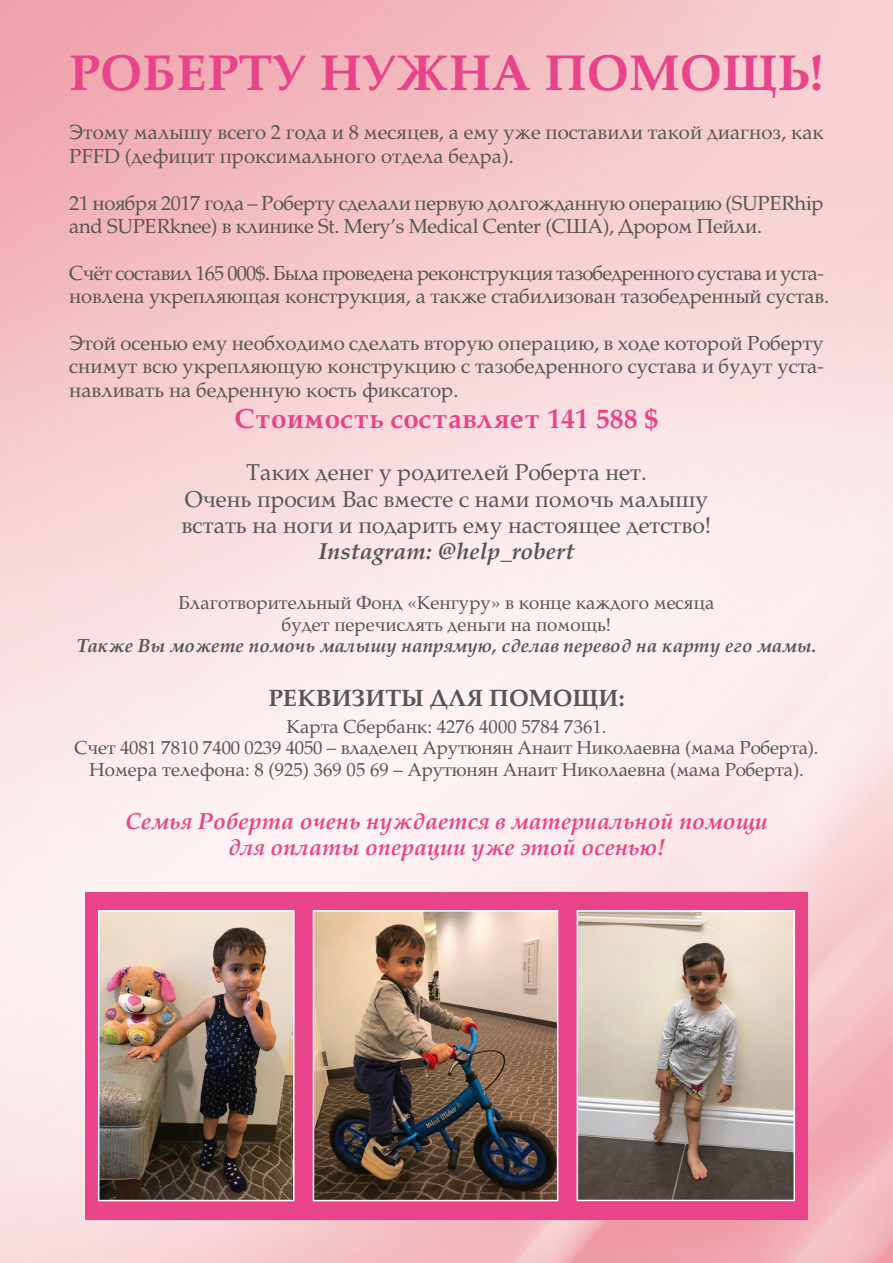
<style>
.page{position:relative;width:893px;height:1263px;background:#fff}
.page>*{position:absolute;margin:0;border:0;box-sizing:border-box;transform-origin:0 0}
.t1{font:700 48px "Palladium";color:#e94389}
.t2{font:700 26.4px "Palladium";color:#e94389}
.t3{font:700 22.5px "Palladium";color:#565655}
.t4{font:21.9px/26.4px "Palladium";color:#565655;text-align:center}
.t5{font:italic 700 21.9px/26.4px "Palladium";color:#e94389;text-align:center}
.t6{font:italic 700 21.9px "Palladium";color:#565655}
.t7{font:19.5px/23.4px "Palladium";letter-spacing:-.01em;color:#565655}
.t8{font:18px/21.6px "Palladium";color:#565655;text-align:center}
.t9{font:italic 700 18px "Palladium";color:#565655}
</style>
<div class="page">
<img style="left:0;top:0;width:893px;height:1263px">
<div style="left:85px;top:892px;width:723px;height:327px;background:#e94389"></div>
<img style="left:101px;top:913px;width:191px;height:285px">
<img style="left:316px;top:913px;width:239px;height:285px">
<img style="left:580px;top:913px;width:212px;height:285px">
<div style="left:98px;top:910px;width:197px;height:291px;border:2px solid #fff"></div>
<div style="left:313px;top:910px;width:245px;height:291px;border:2px solid #fff"></div>
<div style="left:577px;top:910px;width:218px;height:291px;border:2px solid #fff"></div>
<h1 class="t1" style="left:69px;top:42px;width:756px">РОБЕРТУ НУЖНА ПОМОЩЬ!</h1>
<p class="t7" style="left:69px;top:121px;width:756px">Этому малышу всего 2 года и 8 месяцев, а ему уже поставили такой диагноз, как<br>PFFD (дефицит проксимального отдела бедра).</p>
<p class="t7" style="left:69px;top:191px;width:756px">21 ноября 2017 года – Роберту сделали первую долгожданную операцию (SUPERhip and SUPERknee) в клинике St. Mery’s Medical Center (США), Дрором Пейли.</p>
<p class="t7" style="left:69px;top:261px;width:761px">Счёт составил 165 000$. Была проведена реконструкция тазобедренного сустава и уста&shy;новлена укрепляющая конструкция, а также стабилизован тазобедренный сустав.</p>
<p class="t7" style="left:69px;top:331px;width:756px;text-align:justify">Этой осенью ему необходимо сделать вторую операцию, в ходе которой Роберту снимут всю укрепляющую конструкцию с тазобедренного сустава и будут уста&shy;навливать на бедренную кость фиксатор.</p>
<h2 class="t2" style="left:234px;top:401px;width:425px">Стоимость составляет 141 588 $</h2>
<p class="t4" style="left:182px;top:459px;width:531px">Таких денег у родителей Роберта нет.<br>Очень просим Вас вместе с нами помочь малышу встать на ноги и подарить ему настоящее детство!</p>
<p class="t6" style="left:319px;top:539px;width:257px">Instagram: @help_robert</p>
<p class="t8" style="left:179px;top:592px;width:537px">Благотворительный Фонд «Кенгуру» в конце каждого месяца будет перечислять деньги на помощь!</p>
<p class="t9" style="left:77px;top:635px;width:741px">Также Вы можете помочь малышу напрямую, сделав перевод на карту его мамы.</p>
<p class="t3" style="left:268px;top:683px;width:358px">РЕКВИЗИТЫ ДЛЯ ПОМОЩИ:</p>
<p class="t8" style="left:74px;top:716px;width:746px">Карта Сбербанк: 4276 4000 5784 7361.<br>Счет 4081 7810 7400 0239 4050 – владелец Арутюнян Анаит Николаевна (мама Роберта).<br>Номера телефона: 8 (925) 369 05 69 – Арутюнян Анаит Николаевна (мама Роберта).</p>
<p class="t5" style="left:125px;top:808px;width:644px">Семья Роберта очень нуждается в материальной помощи для оплаты операции уже этой осенью!</p>
</div>
